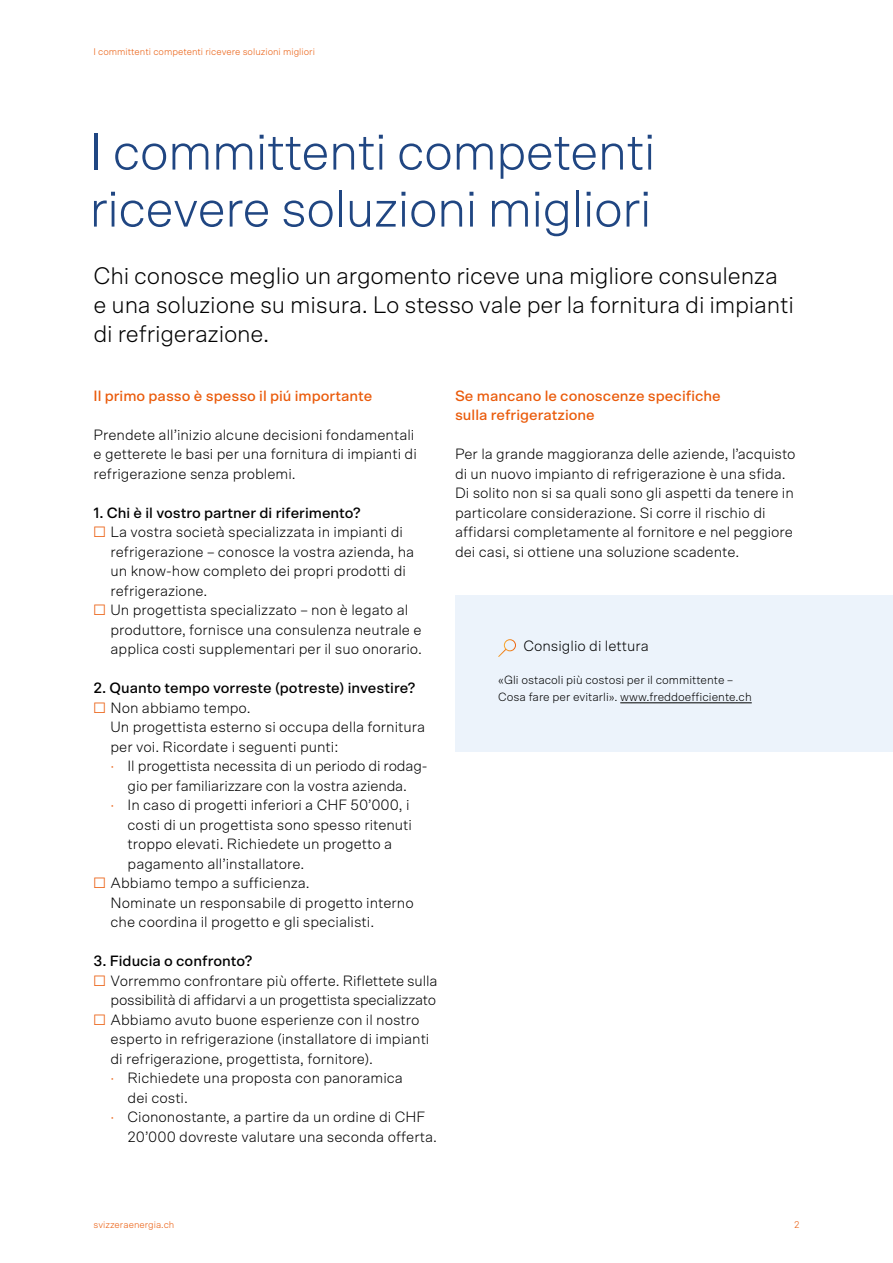
<style>
.page{position:relative;width:893px;height:1263px;background:#fff}
.page>*{position:absolute;margin:0;border:0;box-sizing:border-box;transform-origin:0 0}
.t1{font:300 52.5px/57px "Scto Grotesk A";letter-spacing:-.02em;color:#204682}
.t2{font:300 24px/29.2px "Scto Grotesk A";letter-spacing:-.01em;color:#000}
.t3{font:300 15px/19.5px "Scto Grotesk A";color:#000}
.t4{font:500 15px "Scto Grotesk A";color:#000}
.t5{font:300 15px/19.5px "Scto Grotesk A";letter-spacing:-.02em;color:#000;text-align:right}
.t6{font:500 15px/19.5px "Scto Grotesk A";color:#ea5b0b}
.t7{font:300 12px/16.5px "Scto Grotesk A";color:#000}
.t8{font:300 9.75px "Scto Grotesk A";color:#ea5b0b}
.s1{color:#ea5b0b}
</style>
<div class="page">
<div style="left:455px;top:596px;width:438px;height:156px;background:#ecf3fb"></div>
<hr style="left:620px;top:702px;width:132px;height:1px;background:#000">
<svg style="left:498px;top:648px;width:9px;height:9px"></svg>
<div style="left:504px;top:639px;width:12px;height:12px;border:1px solid #fff;border-radius:50%"></div>
<p class="t8" style="left:94px;top:46px;width:223px">I committenti competenti ricevere soluzioni migliori</p>
<h1 class="t1" style="left:89px;top:122px;width:568px">I committenti competenti ricevere soluzioni migliori</h1>
<h2 class="t2" style="left:94px;top:260px;width:702px">Chi conosce meglio un argomento riceve una migliore consulenza e una soluzione su misura. Lo stesso vale per la fornitura di impianti di refrigerazione.</h2>
<p class="t6" style="left:94px;top:385px;width:280px">Il primo passo è spesso il piú importante</p>
<p class="t3" style="left:94px;top:424px;width:325px">Prendete all’inizio alcune decisioni fondamentali e getterete le basi per una fornitura di impianti di refrigerazione senza problemi.</p>
<p class="t4" style="left:94px;top:503px;width:269px">1. Chi è il vostro partner di riferimento?</p>
<p class="t3" style="left:111px;top:522px;width:305px;text-indent:-17px"><span class="s1">□</span> La vostra società specializzata in impianti di refrigerazione – conosce la vostra azienda, ha un know-how completo dei propri prodotti di refrigerazione.</p>
<p class="t3" style="left:111px;top:600px;width:313px;text-indent:-17px"><span class="s1">□</span> Un progettista specializzato – non è legato al produttore, fornisce una consulenza neutrale e applica costi supplementari per il suo onorario.</p>
<p class="t4" style="left:94px;top:679px;width:323px">2. Quanto tempo vorreste (potreste) investire?</p>
<p class="t3" style="left:94px;top:697px;width:159px"><span class="s1">□</span> Non abbiamo tempo.</p>
<p class="t3" style="left:111px;top:717px;width:316px">Un progettista esterno si occupa della fornitura</p>
<p class="t3" style="left:111px;top:736px;width:229px">per voi. Ricordate i seguenti punti:</p>
<p class="t3" style="left:111px;top:756px;width:318px"><span class="s1">·</span> Il progettista necessita di un periodo di rodag-</p>
<p class="t3" style="left:128px;top:775px;width:281px">gio per familiarizzare con la vostra azienda.</p>
<p class="t3" style="left:111px;top:795px;width:300px"><span class="s1">·</span> In caso di progetti inferiori a CHF 50’000, i</p>
<p class="t3" style="left:128px;top:814px;width:286px">costi di un progettista sono spesso ritenuti</p>
<p class="t3" style="left:128px;top:834px;width:266px">troppo elevati. Richiedete un progetto a</p>
<p class="t3" style="left:128px;top:853px;width:178px">pagamento all’installatore.</p>
<p class="t3" style="left:111px;top:873px;width:305px;text-indent:-17px"><span class="s1">□</span> Abbiamo tempo a sufficienza.<br>Nominate un responsabile di progetto interno che coordina il progetto e gli specialisti.</p>
<p class="t4" style="left:94px;top:952px;width:160px">3. Fiducia o confronto?</p>
<p class="t5" style="left:94px;top:970px;width:345px"><span class="s1">□</span> Vorremmo confrontare più offerte. Riflettete sulla possibilità di affidarvi a un progettista specializzato</p>
<p class="t3" style="left:94px;top:1009px;width:327px"><span class="s1">□</span> Abbiamo avuto buone esperienze con il nostro</p>
<p class="t3" style="left:111px;top:1029px;width:320px">esperto in refrigerazione (installatore di impianti</p>
<p class="t3" style="left:111px;top:1048px;width:264px">di refrigerazione, progettista, fornitore).</p>
<p class="t3" style="left:111px;top:1068px;width:294px"><span class="s1">·</span> Richiedete una proposta con panoramica</p>
<p class="t3" style="left:128px;top:1087px;width:62px">dei costi.</p>
<p class="t3" style="left:111px;top:1107px;width:316px"><span class="s1">·</span> Ciononostante, a partire da un ordine di CHF</p>
<p class="t3" style="left:128px;top:1126px;width:311px">20’000 dovreste valutare una seconda offerta.</p>
<p class="t6" style="left:455px;top:385px;width:267px">Se mancano le conoscenze specifiche sulla refrigeratzione</p>
<p class="t3" style="left:455px;top:444px;width:342px">Per la grande maggioranza delle aziende, l’acquisto di un nuovo impianto di refrigerazione è una sfida.<br>Di solito non si sa quali sono gli aspetti da tenere in particolare considerazione. Si corre il rischio di affidarsi completamente al fornitore e nel peggiore dei casi, si ottiene una soluzione scadente.</p>
<p class="t3" style="left:523px;top:636px;width:127px">Consiglio di lettura</p>
<p class="t7" style="left:498px;top:672px;width:255px">«Gli ostacoli più costosi per il committente –<br>Cosa fare per evitarli». www.freddoefficiente.ch</p>
<p class="t8" style="left:94px;top:1218px;width:82px">svizzeraenergia.ch</p>
<p class="t8" style="left:794px;top:1218px;width:7px">2</p>
</div>
